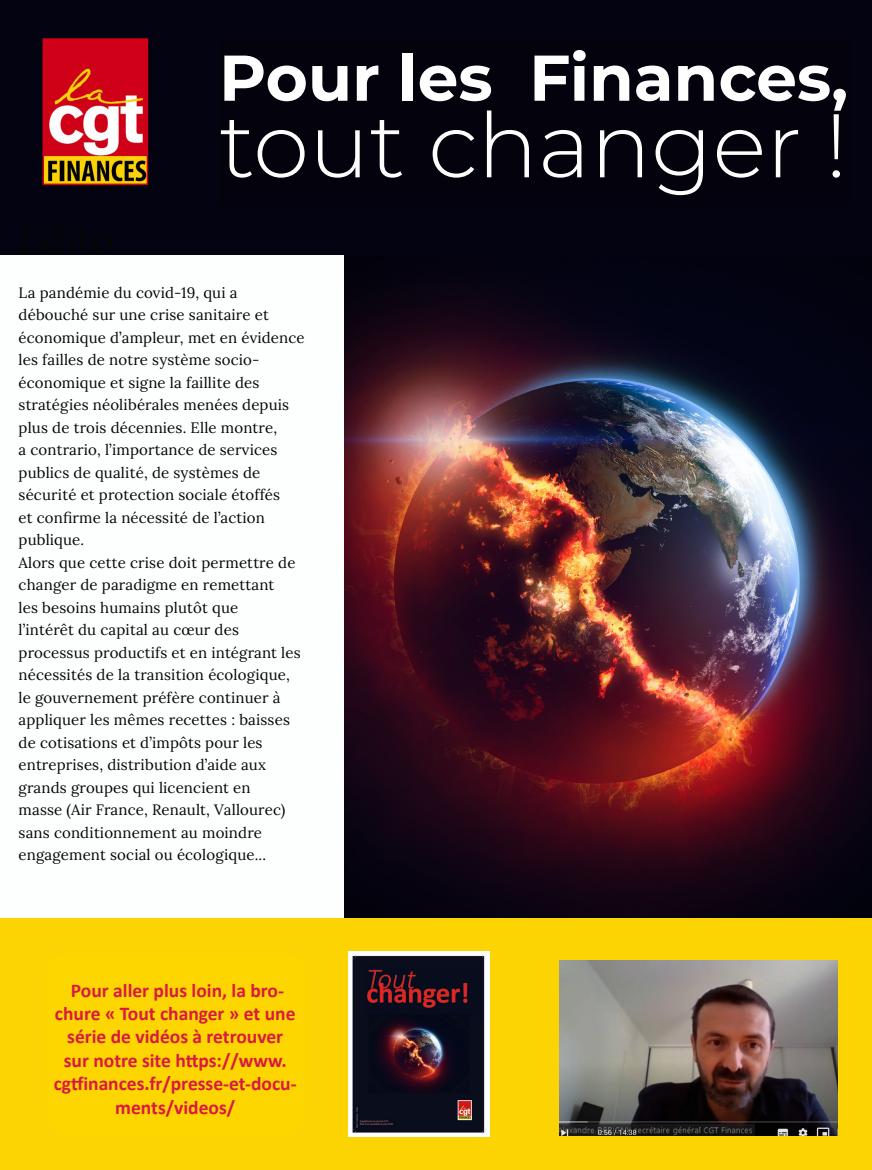
<style>
.page{position:relative;width:872px;height:1170px;background:#fff}
.page>*{position:absolute;margin:0;border:0;box-sizing:border-box;transform-origin:0 0}
.t1{font:300 90px "Montserrat";color:#fefefe}
.t2{font:700 64.5px "Montserrat";color:#fefefe}
.t3{font:700 19.5px/23.4px "Calibri";color:#d91945;text-align:center}
.t4{font:15px/22.5px "Lora";letter-spacing:.01em;color:#050606}
</style>
<div class="page">
<img style="left:344px;top:254px;width:528px;height:664px">
<div style="left:0;top:918px;width:872px;height:251px;background:#fcd403"></div>
<div style="left:0;top:0;width:872px;height:254px;background:#040311"></div>
<img style="left:46px;top:41px;width:99px;height:141px">
<div style="left:43px;top:38px;width:105px;height:147px;border:2px solid #d00018"></div>
<div style="left:219px;top:38px;width:631px;height:168px;background:#04020d"></div>
<img style="left:559px;top:960px;width:279px;height:175px">
<img style="left:348px;top:951px;width:142px;height:185px">
<p class="t2" style="left:219px;top:31px;width:630px">Pour les Finances,</p>
<p class="t1" style="left:219px;top:84px;width:630px">tout changer !</p>
<p class="t4" style="left:19px;top:280px;width:287px">La pandémie du covid-19, qui a débouché sur une crise sanitaire et économique d’ampleur, met en évidence les failles de notre système socio&shy;économique et signe la faillite des stratégies néolibérales menées depuis plus de trois décennies. Elle montre,<br>a contrario, l’importance de services publics de qualité, de systèmes de sécurité et protection sociale étoffés<br>et confirme la nécessité de l’action publique.</p>
<p class="t4" style="left:19px;top:550px;width:284px">Alors que cette crise doit permettre de changer de paradigme en remettant<br>les besoins humains plutôt que<br>l’intérêt du capital au cœur des processus productifs et en intégrant les nécessités de la transition écologique, le gouvernement préfère continuer à appliquer les mêmes recettes : baisses de cotisations et d’impôts pour les entreprises, distribution d’aide aux grands groupes qui licencient en<br>masse (Air France, Renault, Vallourec) sans conditionnement au moindre engagement social ou écologique...</p>
<p class="t3" style="left:54px;top:978px;width:244px">Pour aller plus loin, la bro&shy;chure « Tout changer » et une série de vidéos à retrouver sur notre site https://www. cgtfinances.fr/presse-et-docu&shy;ments/videos/</p>
</div>
